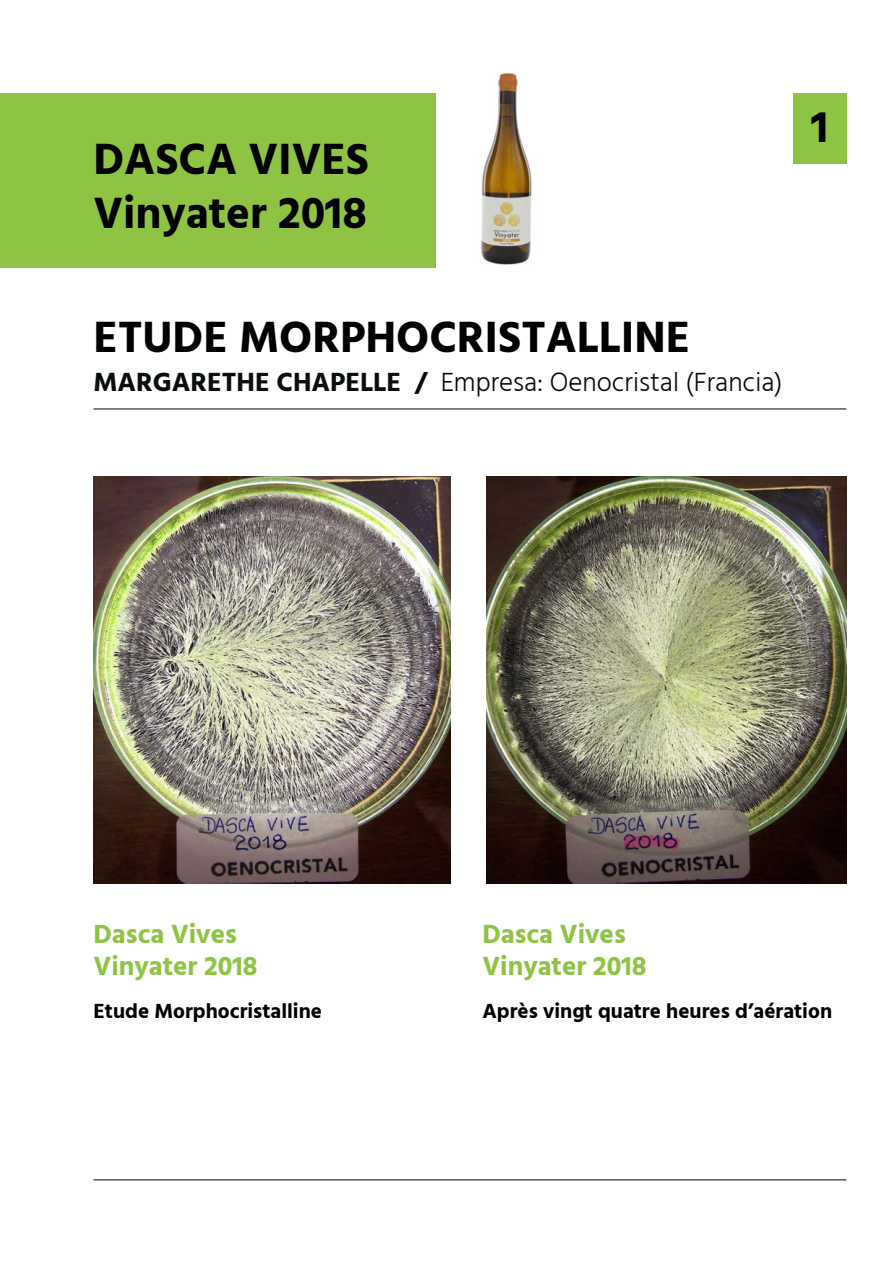
<style>
.page{position:relative;width:893px;height:1263px;background:#fff}
.page>*{position:absolute;margin:0;border:0;box-sizing:border-box;transform-origin:0 0}
.t1{font:700 45px/54px "Hind";color:#000}
.t2{font:300 27px "Hind";color:#080e08}
.t3{font:700 27px/32.4px "Hind";color:#8fc344}
.t4{font:700 21px "Hind";color:#000}
.s1{font-weight:700}
</style>
<div class="page">
<div style="left:0;top:94px;width:436px;height:174px;background:#8fc344"></div>
<div style="left:793px;top:94px;width:53px;height:70px;background:#8fc344"></div>
<hr style="left:94px;top:409px;width:752px;height:1px;background:#000">
<hr style="left:94px;top:1179px;width:752px;height:1px;background:#000">
<img style="left:486px;top:476px;width:360px;height:408px">
<img style="left:94px;top:476px;width:356px;height:408px">
<img style="left:480px;top:72px;width:52px;height:193px">
<h1 class="t1" style="left:94px;top:132px;width:277px">DASCA VIVES<br>Vinyater 2018</h1>
<h1 class="t1" style="left:811px;top:100px;width:19px">1</h1>
<h1 class="t1" style="left:94px;top:310px;width:598px">ETUDE MORPHOCRISTALLINE</h1>
<p class="t2" style="left:94px;top:364px;width:691px"><span class="s1">MARGARETHE CHAPELLE /</span> Empresa: Oenocristal (Francia)</p>
<p class="t3" style="left:94px;top:917px;width:166px">Dasca Vives<br>Vinyater 2018</p>
<p class="t3" style="left:482px;top:917px;width:166px">Dasca Vives<br>Vinyater 2018</p>
<p class="t4" style="left:94px;top:998px;width:230px">Etude Morphocristalline</p>
<p class="t4" style="left:482px;top:998px;width:351px">Après vingt quatre heures d’aération</p>
</div>
